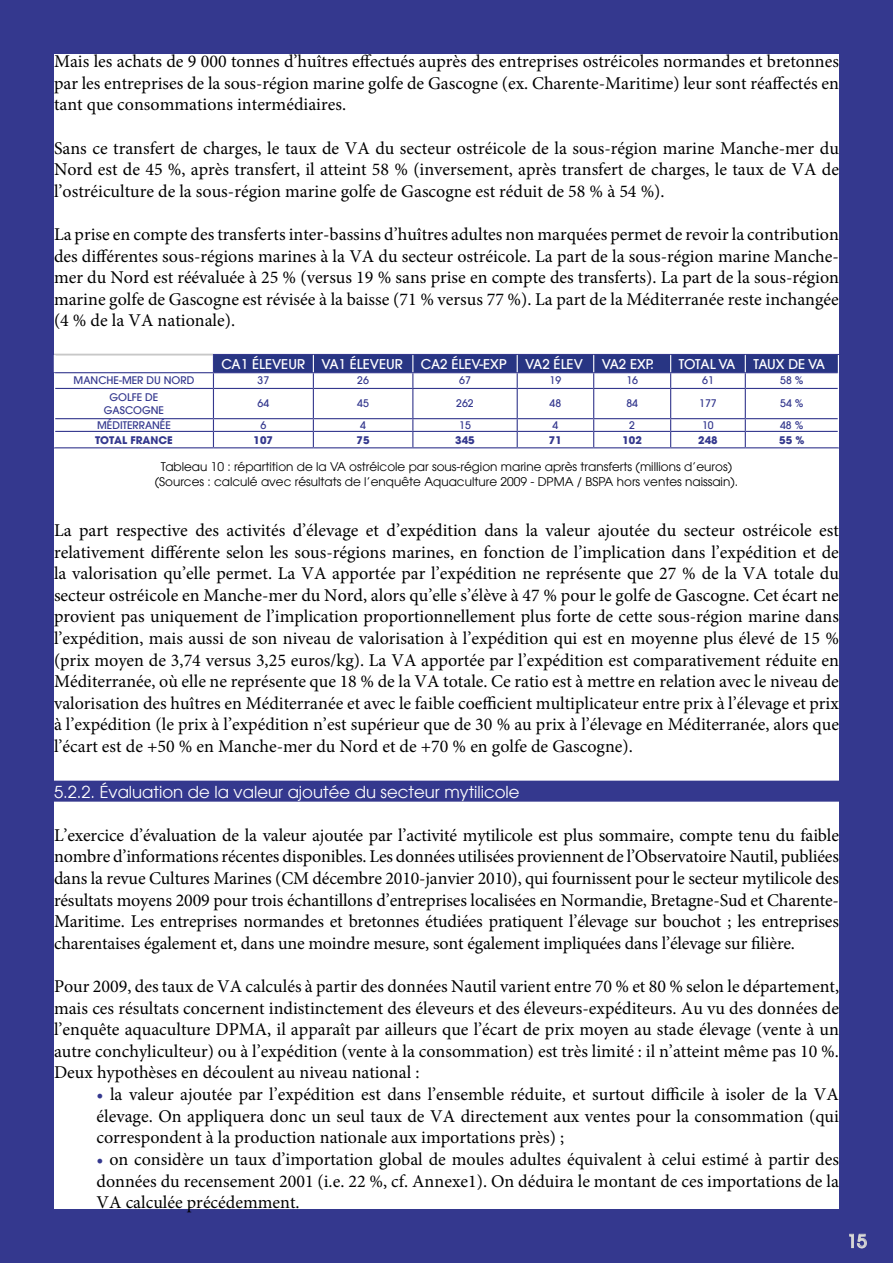
<style>
.page{position:relative;width:893px;height:1263px;background:#34388e}
.page>*{position:absolute;margin:0;border:0;box-sizing:border-box;transform-origin:0 0}
.t1{font:18px/21.6px "Minion Pro";color:#000;text-align:justify}
.t2{font:500 18px "Avant Garde LT";color:#dadada}
.t3{font:16.5px "Avant Garde LT";color:#fff}
.t4{font:500 13.5px "Avant Garde LT";color:#fff}
.t5{font:12px/14.4px "Avant Garde LT";color:#000;text-align:center}
.t6{font:500 10.5px/12.6px "Avant Garde LT";color:#34388e;text-align:center}
.t7{font:700 10.5px "Avant Garde LT";color:#34388e}
.s1{color:#34388e}
</style>
<div class="page">
<div style="left:54px;top:54px;width:785px;height:1155px;background:#fff"></div>
<svg style="left:849px;top:1233px;width:18px;height:15px"></svg>
<div style="left:54px;top:781px;width:785px;height:21px;background:#34388e"></div>
<hr style="left:54px;top:354px;width:159px;height:1px;background:#c0c0c0">
<hr style="left:54px;top:355px;width:159px;height:1px;background:#c0c0c0">
<hr style="left:54px;top:372px;width:159px;height:1px;background:#34388e">
<hr style="left:55px;top:388px;width:158px;height:1px;background:#34388e">
<hr style="left:55px;top:418px;width:158px;height:1px;background:#34388e">
<hr style="left:55px;top:431px;width:158px;height:1px;background:#34388e">
<hr style="left:54px;top:447px;width:159px;height:1px;background:#34388e">
<hr style="left:213px;top:447px;width:100px;height:1px;background:#34388e">
<hr style="left:313px;top:447px;width:100px;height:1px;background:#34388e">
<hr style="left:413px;top:447px;width:104px;height:1px;background:#34388e">
<hr style="left:517px;top:447px;width:77px;height:1px;background:#34388e">
<hr style="left:594px;top:447px;width:77px;height:1px;background:#34388e">
<hr style="left:671px;top:447px;width:74px;height:1px;background:#34388e">
<hr style="left:745px;top:447px;width:94px;height:1px;background:#34388e">
<svg style="left:213px;top:354px;width:626px;height:93px"></svg>
<p class="t1" style="left:54px;top:51px;width:786px">Mais les achats de 9 000 tonnes d’huîtres effectués auprès des entreprises ostréicoles normandes et bretonnes par les entreprises de la sous-région marine golfe de Gascogne (ex. Charente-Maritime) leur sont réaffectés en tant que consommations intermédiaires.</p>
<p class="t1" style="left:54px;top:137px;width:786px">Sans ce transfert de charges, le taux de VA du secteur ostréicole de la sous-région marine Manche-mer du Nord est de 45 %, après transfert, il atteint 58 % (inversement, après transfert de charges, le taux de VA de l’ostréiculture de la sous-région marine golfe de Gascogne est réduit de 58 % à 54 %).</p>
<p class="t1" style="left:54px;top:223px;width:787px">La prise en compte des transferts inter-bassins d’huîtres adultes non marquées permet de revoir la contribution des différentes sous-régions marines à la VA du secteur ostréicole. La part de la sous-région marine Manche&shy;mer du Nord est réévaluée à 25 % (versus 19 % sans prise en compte des transferts). La part de la sous-région marine golfe de Gascogne est révisée à la baisse (71 % versus 77 %). La part de la Méditerranée reste inchangée (4 % de la VA nationale).</p>
<p class="t4" style="left:222px;top:355px;width:183px">CA1 ÉLEVEUR VA1 ÉLEVEUR</p>
<p class="t4" style="left:421px;top:355px;width:87px">CA2 ÉLEV-EXP</p>
<p class="t4" style="left:525px;top:355px;width:59px">VA2 ÉLEV</p>
<p class="t4" style="left:602px;top:355px;width:54px">VA2 EXP.</p>
<p class="t4" style="left:679px;top:355px;width:58px">TOTAL VA</p>
<p class="t4" style="left:753px;top:355px;width:73px">TAUX DE VA</p>
<p class="t6" style="left:74px;top:374px;width:122px">MANCHE-MER DU NORD</p>
<p class="t6" style="left:258px;top:374px;width:13px">37</p>
<p class="t6" style="left:357px;top:374px;width:13px">26</p>
<p class="t6" style="left:459px;top:374px;width:13px">67</p>
<p class="t6" style="left:550px;top:374px;width:13px">19</p>
<p class="t6" style="left:626px;top:374px;width:13px">16</p>
<p class="t6" style="left:702px;top:374px;width:13px">61</p>
<p class="t6" style="left:780px;top:374px;width:25px">58 %</p>
<p class="t6" style="left:104px;top:391px;width:62px">GOLFE DE<br>GASCOGNE</p>
<p class="t6" style="left:258px;top:397px;width:13px">64</p>
<p class="t6" style="left:357px;top:397px;width:13px">45</p>
<p class="t6" style="left:456px;top:397px;width:19px">262</p>
<p class="t6" style="left:550px;top:397px;width:13px">48</p>
<p class="t6" style="left:626px;top:397px;width:13px">84</p>
<p class="t6" style="left:699px;top:397px;width:19px">177</p>
<p class="t6" style="left:780px;top:397px;width:25px">54 %</p>
<p class="t6" style="left:97px;top:419px;width:75px">MÉDITERRANÉE</p>
<p class="t6" style="left:260px;top:419px;width:7px">6</p>
<p class="t6" style="left:360px;top:419px;width:7px">4</p>
<p class="t6" style="left:459px;top:419px;width:13px">15</p>
<p class="t6" style="left:552px;top:419px;width:7px">4</p>
<p class="t6" style="left:629px;top:419px;width:7px">2</p>
<p class="t6" style="left:702px;top:419px;width:13px">10</p>
<p class="t6" style="left:780px;top:419px;width:25px">48 %</p>
<p class="t7" style="left:95px;top:433px;width:79px">TOTAL FRANCE</p>
<p class="t7" style="left:254px;top:433px;width:21px">107</p>
<p class="t7" style="left:357px;top:433px;width:14px">75</p>
<p class="t7" style="left:455px;top:433px;width:21px">345</p>
<p class="t7" style="left:549px;top:433px;width:14px">71</p>
<p class="t7" style="left:622px;top:433px;width:21px">102</p>
<p class="t7" style="left:698px;top:433px;width:21px">248</p>
<p class="t7" style="left:779px;top:433px;width:27px">55 %</p>
<p class="t5" style="left:155px;top:460px;width:585px">Tableau 10 : répartition de la VA ostréicole par sous-région marine après transferts (millions d’euros) (Sources : calculé avec résultats de l’enquête Aquaculture 2009 - DPMA / BSPA hors ventes naissain).</p>
<p class="t1" style="left:54px;top:519px;width:787px">La part respective des activités d’élevage et d’expédition dans la valeur ajoutée du secteur ostréicole est relativement différente selon les sous-régions marines, en fonction de l’implication dans l’expédition et de la valorisation qu’elle permet. La VA apportée par l’expédition ne représente que 27 % de la VA totale du secteur ostréicole en Manche-mer du Nord, alors qu’elle s’élève à 47 % pour le golfe de Gascogne. Cet écart ne provient pas uniquement de l’implication proportionnellement plus forte de cette sous-région marine dans l’expédition, mais aussi de son niveau de valorisation à l’expédition qui est en moyenne plus élevé de 15 % (prix moyen de 3,74 versus 3,25 euros/kg). La VA apportée par l’expédition est comparativement réduite en Méditerranée, où elle ne représente que 18 % de la VA totale. Ce ratio est à mettre en relation avec le niveau de valorisation des huîtres en Méditerranée et avec le faible coefficient multiplicateur entre prix à l’élevage et prix à l’expédition (le prix à l’expédition n’est supérieur que de 30 % au prix à l’élevage en Méditerranée, alors que l’écart est de +50 % en Manche-mer du Nord et de +70 % en golfe de Gascogne).</p>
<p class="t3" style="left:54px;top:782px;width:467px">5.2.2. Évaluation de la valeur ajoutée du secteur mytilicole</p>
<p class="t1" style="left:54px;top:824px;width:786px">L’exercice d’évaluation de la valeur ajoutée par l’activité mytilicole est plus sommaire, compte tenu du faible nombre d’informations récentes disponibles. Les données utilisées proviennent de l’Observatoire Nautil, publiées dans la revue Cultures Marines (CM décembre 2010-janvier 2010), qui fournissent pour le secteur mytilicole des résultats moyens 2009 pour trois échantillons d’entreprises localisées en Normandie, Bretagne-Sud et Charente-Maritime. Les entreprises normandes et bretonnes étudiées pratiquent l’élevage sur bouchot ; les entreprises charentaises également et, dans une moindre mesure, sont également impliquées dans l’élevage sur filière.</p>
<p class="t1" style="left:54px;top:975px;width:787px">Pour 2009, des taux de VA calculés à partir des données Nautil varient entre 70 % et 80 % selon le département, mais ces résultats concernent indistinctement des éleveurs et des éleveurs-expéditeurs. Au vu des données de l’enquête aquaculture DPMA, il apparaît par ailleurs que l’écart de prix moyen au stade élevage (vente à un autre conchyliculteur) ou à l’expédition (vente à la consommation) est très limité : il n’atteint même pas 10 %.<br>Deux hypothèses en découlent au niveau national :</p>
<p class="t1" style="left:97px;top:1083px;width:744px"><span class="s1">•</span> la valeur ajoutée par l’expédition est dans l’ensemble réduite, et surtout difficile à isoler de la VA élevage. On appliquera donc un seul taux de VA directement aux ventes pour la consommation (qui correspondent à la production nationale aux importations près) ;</p>
<p class="t1" style="left:97px;top:1148px;width:744px"><span class="s1">•</span> on considère un taux d’importation global de moules adultes équivalent à celui estimé à partir des données du recensement 2001 (i.e. 22 %, cf. Annexe1). On déduira le montant de ces importations de la VA calculée précédemment.</p>
<p class="t2" style="left:847px;top:1230px;width:21px">15</p>
</div>
